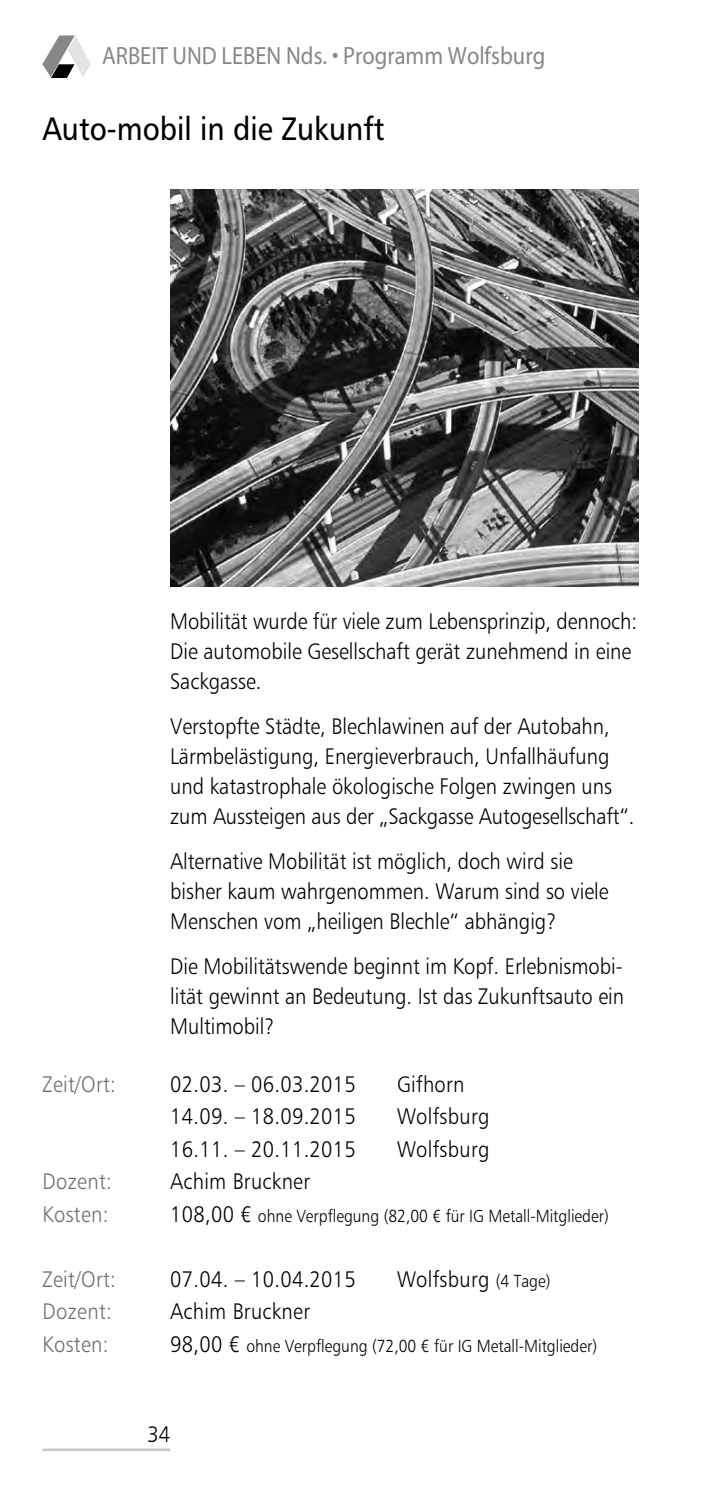
<style>
.page{position:relative;width:709px;height:1489px;background:#fff}
.page>*{position:absolute;margin:0;border:0;box-sizing:border-box;transform-origin:0 0}
.t1{font:32.5px "Humanist 777 BT Roman B";color:#000;scale:.9 1}
.t2{font:25px "Myriad";color:#878786;scale:.9 1}
.t3{font:22.5px/30px "Humanist 777 BT Light B";color:#000;scale:.9 1}
.t4{font:22.5px "Humanist 777 BT Light B";letter-spacing:.015em;color:#6f6f6e;scale:.9 1}
.t5{font:17.5px "Humanist 777 BT Light B";color:#000;scale:.9 1}
.s1{font-size:22.5px}
.s2{font-size:17.5px}
</style>
<div class="page">
<hr style="left:43px;top:1448px;width:127px;height:2px;background:#c5c6c6">
<svg style="left:42px;top:35px;width:49px;height:43px"></svg>
<img style="left:170px;top:189px;width:468px;height:397px">
<p class="t2" style="left:102px;top:44px;width:494px">ARBEIT UND LEBEN Nds. • Programm Wolfsburg</p>
<h1 class="t1" style="left:43px;top:108px;width:381px">Auto-mobil in die Zukunft</h1>
<p class="t3" style="left:170px;top:605px;width:520px">Mobilität wurde für viele zum Lebensprinzip, dennoch:<br>Die automobile Gesellschaft gerät zunehmend in eine<br>Sackgasse.</p>
<p class="t3" style="left:170px;top:710px;width:517px">Verstopfte Städte, Blechlawinen auf der Autobahn, Lärmbelästigung, Energieverbrauch, Unfallhäufung und katastrophale ökologische Folgen zwingen uns zum Aussteigen aus der „Sackgasse Autogesellschaft“.</p>
<p class="t3" style="left:170px;top:845px;width:488px">Alternative Mobilität ist möglich, doch wird sie bisher kaum wahrgenommen. Warum sind so viele<br>Menschen vom „heiligen Blechle“ abhängig?</p>
<p class="t3" style="left:170px;top:950px;width:506px;text-align:justify">Die Mobilitätswende beginnt im Kopf. Erlebnismobi&shy;lität gewinnt an Bedeutung. Ist das Zukunftsauto ein Multimobil?</p>
<p class="t4" style="left:43px;top:1069px;width:83px">Zeit/Ort:</p>
<p class="t3" style="left:170px;top:1068px;width:208px">02.03. – 06.03.2015</p>
<p class="t3" style="left:397px;top:1068px;width:77px">Gifhorn</p>
<p class="t3" style="left:170px;top:1100px;width:208px">14.09. – 18.09.2015</p>
<p class="t3" style="left:397px;top:1100px;width:104px">Wolfsburg</p>
<p class="t3" style="left:170px;top:1133px;width:208px">16.11. – 20.11.2015</p>
<p class="t3" style="left:397px;top:1133px;width:104px">Wolfsburg</p>
<p class="t4" style="left:43px;top:1167px;width:78px">Dozent:</p>
<p class="t3" style="left:170px;top:1165px;width:157px">Achim Bruckner</p>
<p class="t4" style="left:43px;top:1199px;width:75px">Kosten:</p>
<p class="t5" style="left:170px;top:1204px;width:489px"><span class="s1">108,00 €</span> ohne Verpflegung (82,00 € für IG Metall-Mitglieder)</p>
<p class="t4" style="left:43px;top:1264px;width:83px">Zeit/Ort:</p>
<p class="t3" style="left:170px;top:1263px;width:208px">07.04. – 10.04.2015</p>
<p class="t3" style="left:397px;top:1263px;width:172px">Wolfsburg <span class="s2">(4 Tage)</span></p>
<p class="t4" style="left:43px;top:1297px;width:78px">Dozent:</p>
<p class="t3" style="left:170px;top:1295px;width:157px">Achim Bruckner</p>
<p class="t4" style="left:43px;top:1329px;width:75px">Kosten:</p>
<p class="t5" style="left:170px;top:1334px;width:476px"><span class="s1">98,00 €</span> ohne Verpflegung (72,00 € für IG Metall-Mitglieder)</p>
<p class="t3" style="left:147px;top:1418px;width:27px">34</p>
</div>
